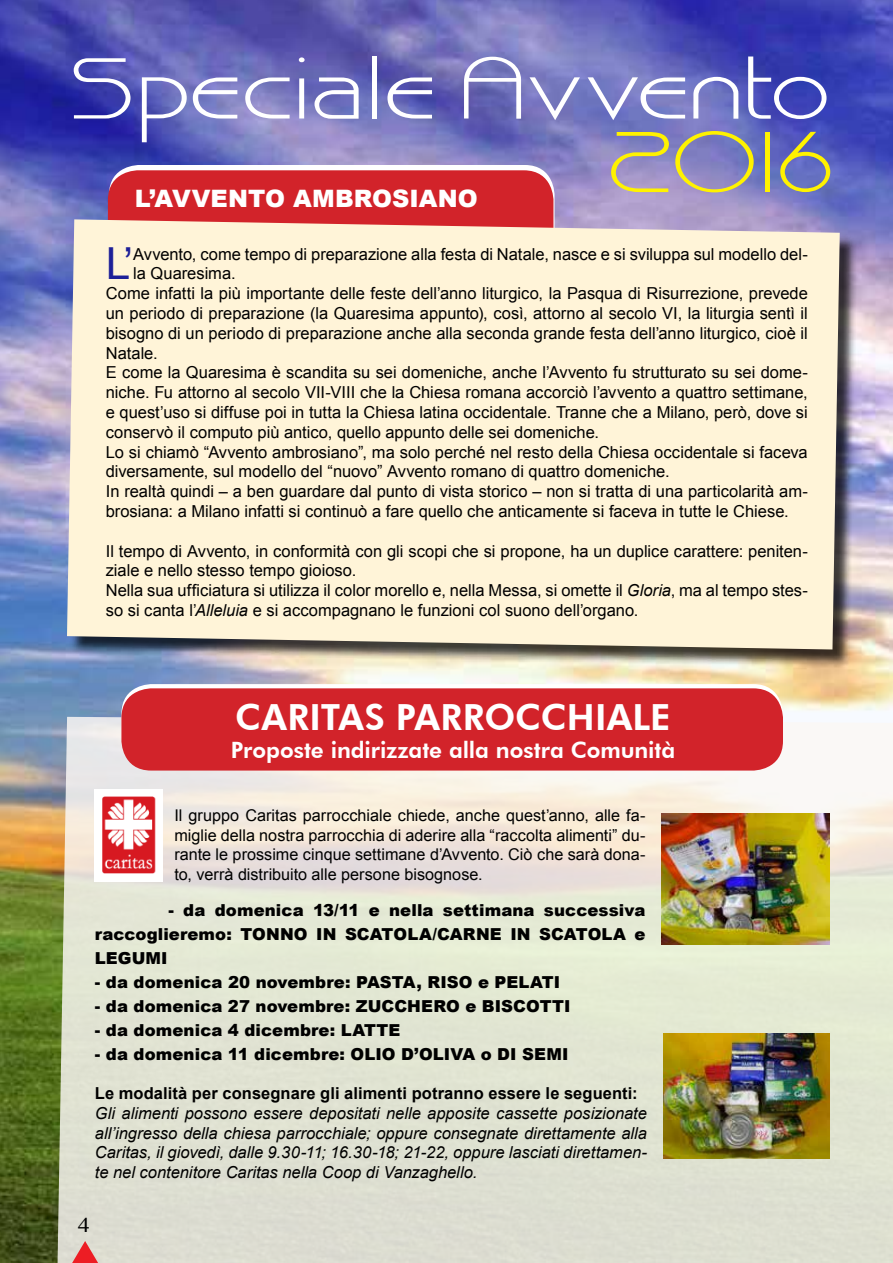
<style>
.page{position:relative;width:893px;height:1263px;background:#fff}
.page>*{position:absolute;margin:0;border:0;box-sizing:border-box;transform-origin:0 0}
.t1{font:84px "Brisk Plain";letter-spacing:-.025em;color:#fff;scale:1.25 1}
.t2{font:84px "Brisk Plain";color:#fff200;scale:1.25 1}
.t3{font:44.1px "Arial";color:#1d1f98}
.t4{font:800 36px "Futura BT";letter-spacing:.005em;color:#fff}
.t5{font:900 24px "Arial";color:#fff}
.t6{font:800 22.5px "Futura BT";letter-spacing:-.005em;color:#fff}
.t7{font:20.7px "Times New Roman";color:#000;scale:1.16 1}
.t8{font:16.5px/19.8px "Arial";color:#000}
.t9{font:italic 16.5px/19.8px "Arial";letter-spacing:-.005em;color:#000;text-align:justify}
.t10{font:900 16.5px/24px "Arial";letter-spacing:.005em;color:#000;text-align:justify}
.t11{font:700 16.5px "Arial";letter-spacing:.005em;color:#000}
.t12{font:16.2px/19.5px "Arial";color:#000;text-align:justify}
.s1{font-style:italic}
</style>
<div class="page">
<img style="left:0;top:0;width:893px;height:1263px">
<div style="left:121px;top:684px;width:662px;height:82px;background:#fff;border-radius:30px"></div>
<svg style="left:57px;top:717px;width:836px;height:546px;background:#e4e4d4"></svg>
<div style="left:121px;top:688px;width:662px;height:82px;background:#d2232a;border-radius:30px"></div>
<svg style="left:72px;top:1241px;width:26px;height:22px"></svg>
<div style="left:109px;top:165px;width:445px;height:135px;background:#fff;border-radius:30px"></div>
<div style="left:108px;top:170px;width:445px;height:135px;background:#d2232a;border-radius:30px"></div>
<div style="left:69px;top:222px;width:789px;height:446px;background:#000;opacity:.75"></div>
<div style="left:67px;top:219px;width:773px;height:430px;background:#fff4d8"></div>
<img style="left:94px;top:789px;width:68px;height:92px">
<img style="left:662px;top:813px;width:168px;height:131px">
<img style="left:663px;top:1033px;width:167px;height:125px">
<h1 class="t1" style="left:68px;top:44px;width:611px">Speciale Avvento</h1>
<h1 class="t2" style="left:606px;top:118px;width:185px">2016</h1>
<h3 class="t5" style="left:135px;top:181px;width:344px">L’AVVENTO AMBROSIANO</h3>
<h2 class="t3" style="left:106px;top:235px;width:29px">L’</h2>
<p class="t8" style="left:133px;top:244px;width:676px">Avvento, come tempo di preparazione alla festa di Natale, nasce e si sviluppa sul modello del-</p>
<p class="t8" style="left:133px;top:264px;width:104px">la Quaresima.</p>
<p class="t8" style="left:106px;top:284px;width:704px">Come infatti la più importante delle feste dell’anno liturgico, la Pasqua di Risurrezione, prevede</p>
<p class="t8" style="left:106px;top:303px;width:703px">un periodo di preparazione (la Quaresima appunto), così, attorno al secolo VI, la liturgia sentì il</p>
<p class="t8" style="left:106px;top:323px;width:704px">bisogno di un periodo di preparazione anche alla seconda grande festa dell’anno liturgico, cioè il</p>
<p class="t8" style="left:106px;top:343px;width:54px">Natale.</p>
<p class="t8" style="left:106px;top:363px;width:703px">E come la Quaresima è scandita su sei domeniche, anche l’Avvento fu strutturato su sei dome-</p>
<p class="t8" style="left:106px;top:383px;width:703px">niche. Fu attorno al secolo VII-VIII che la Chiesa romana accorciò l’avvento a quattro settimane,</p>
<p class="t8" style="left:106px;top:402px;width:703px">e quest’uso si diffuse poi in tutta la Chiesa latina occidentale. Tranne che a Milano, però, dove si</p>
<p class="t8" style="left:106px;top:422px;width:495px">conservò il computo più antico, quello appunto delle sei domeniche.</p>
<p class="t8" style="left:106px;top:442px;width:703px">Lo si chiamò “Avvento ambrosiano”, ma solo perché nel resto della Chiesa occidentale si faceva</p>
<p class="t8" style="left:106px;top:462px;width:565px">diversamente, sul modello del “nuovo” Avvento romano di quattro domeniche.</p>
<p class="t8" style="left:106px;top:482px;width:703px">In realtà quindi – a ben guardare dal punto di vista storico – non si tratta di una particolarità am-</p>
<p class="t8" style="left:106px;top:501px;width:684px">brosiana: a Milano infatti si continuò a fare quello che anticamente si faceva in tutte le Chiese.</p>
<p class="t8" style="left:106px;top:541px;width:704px">Il tempo di Avvento, in conformità con gli scopi che si propone, ha un duplice carattere: peniten&shy;ziale e nello stesso tempo gioioso.<br>Nella sua ufficiatura si utilizza il color morello e, nella Messa, si omette il <span class="s1">Gloria</span>, ma al tempo stes&shy;so si canta l’<span class="s1">Alleluia</span> e si accompagnano le funzioni col suono dell’organo.</p>
<h3 class="t4" style="left:235px;top:695px;width:437px">CARITAS PARROCCHIALE</h3>
<h3 class="t6" style="left:231px;top:736px;width:446px">Proposte indirizzate alla nostra Comunità</h3>
<p class="t12" style="left:174px;top:806px;width:472px">Il gruppo Caritas parrocchiale chiede, anche quest’anno, alle fa&shy;miglie della nostra parrocchia di aderire alla “raccolta alimenti” du&shy;rante le prossime cinque settimane d’Avvento. Ciò che sarà dona&shy;to, verrà distribuito alle persone bisognose.</p>
<p class="t10" style="left:95px;top:897px;width:552px;text-indent:74px">- da domenica 13/11 e nella settimana successiva raccoglieremo: TONNO I N SCATOLA/CARNE I N SCATOLA e LEGUMI</p>
<p class="t10" style="left:95px;top:969px;width:464px">- da domenica 20 novembre: PASTA, RISO e PELATI</p>
<p class="t10" style="left:95px;top:993px;width:474px">- da domenica 27 novembre: ZUCCHERO e BISCOTTI</p>
<p class="t10" style="left:95px;top:1017px;width:307px">- da domenica 4 dicembre: LATTE</p>
<p class="t10" style="left:95px;top:1041px;width:472px">- da domenica 11 dicembre: OLIO D’OLIVA o DI SEMI</p>
<p class="t11" style="left:95px;top:1082px;width:544px">Le modalità per consegnare gli alimenti potranno essere le seguenti:</p>
<p class="t9" style="left:95px;top:1103px;width:554px">Gli alimenti possono essere depositati nelle apposite cassette posizionate all’ingresso della chiesa parrocchiale; oppure consegnate direttamente alla Caritas, il giovedì, dalle 9.30-11; 16.30-18; 21-22, oppure lasciati direttamen&shy;te nel contenitore Caritas nella Coop di Vanzaghello.</p>
<p class="t7" style="left:78px;top:1211px;width:12px">4</p>
</div>
